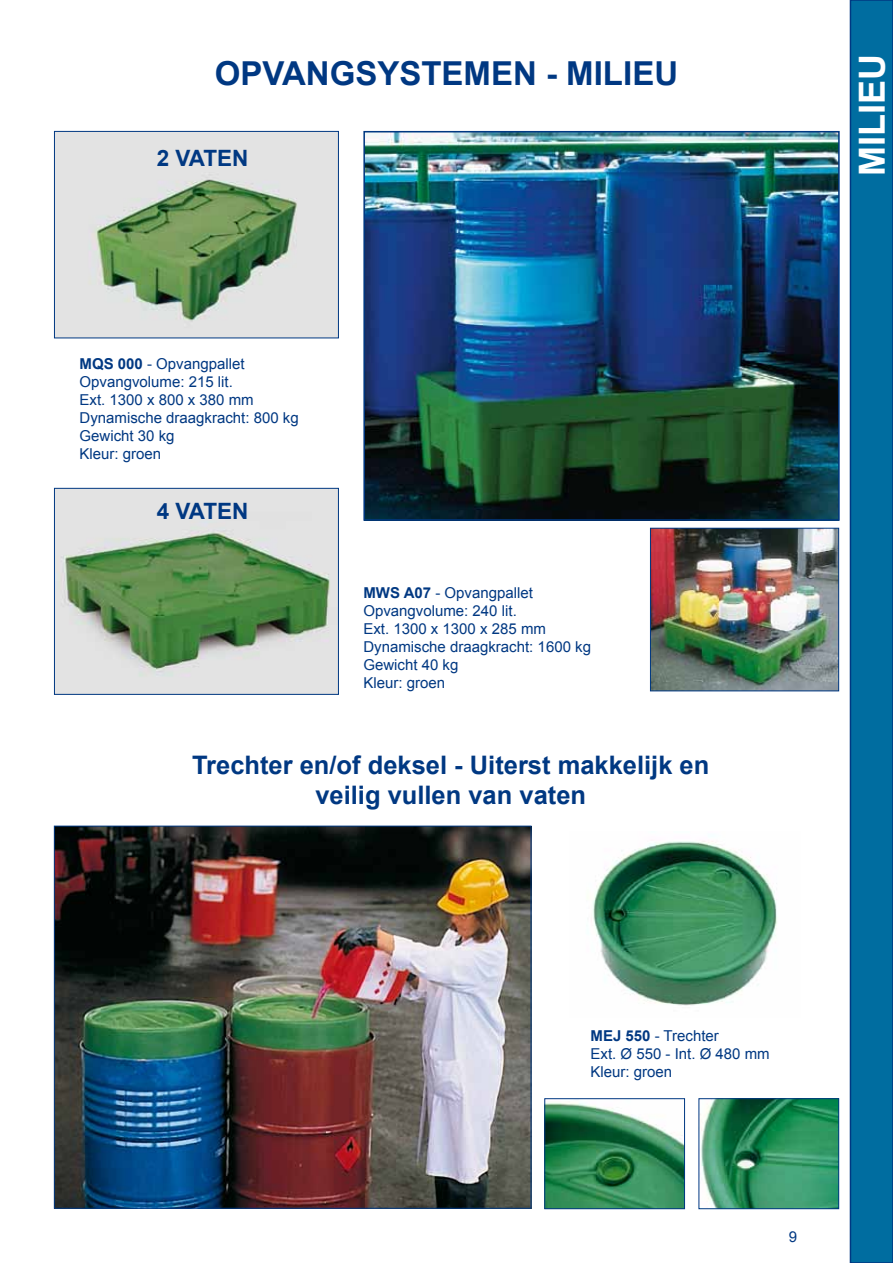
<style>
.page{position:relative;width:893px;height:1263px;background:#fff}
.page>*{position:absolute;margin:0;border:0;box-sizing:border-box;transform-origin:0 0}
.t1{font:700 36px "Arial";color:#fff}
.t2{font:700 33px "Arial";color:#003882}
.t3{font:700 25.5px/30.6px "Arial";color:#003882;text-align:center}
.t4{font:700 22.5px "Arial";letter-spacing:-.035em;color:#003882}
.t5{font:15px/18px "Arial";color:#003882}
.s1{font-weight:700}
</style>
<div class="page">
<div style="left:850px;top:0;width:43px;height:1263px;background:#006da0"></div>
<div style="left:850px;top:0;width:43px;height:1263px;border:2px solid #003882"></div>
<img style="left:56px;top:490px;width:281px;height:203px">
<div style="left:54px;top:488px;width:285px;height:207px;border:1px solid #003882"></div>
<img style="left:652px;top:530px;width:185px;height:159px">
<div style="left:650px;top:528px;width:189px;height:163px;border:1px solid #003882"></div>
<img style="left:366px;top:134px;width:471px;height:384px">
<div style="left:363px;top:131px;width:477px;height:390px;border:2px solid #003882"></div>
<img style="left:56px;top:133px;width:281px;height:203px">
<div style="left:54px;top:131px;width:285px;height:207px;border:1px solid #003882"></div>
<img style="left:56px;top:828px;width:473px;height:378px">
<img style="left:546px;top:1103px;width:137px;height:104px">
<div style="left:544px;top:1098px;width:141px;height:111px;border:1px solid #003882"></div>
<img style="left:593px;top:841px;width:184px;height:165px">
<img style="left:701px;top:1100px;width:136px;height:107px">
<div style="left:699px;top:1098px;width:140px;height:111px;border:1px solid #003882"></div>
<h2 class="t2" style="left:215px;top:52px;width:460px">OPVANGSYSTEMEN - MILIEU</h2>
<h3 class="t4" style="left:157px;top:143px;width:90px">2 VATEN</h3>
<p class="t5" style="left:80px;top:355px;width:221px"><span class="s1">MQS 000</span> - Opvangpallet<br>Opvangvolume: 215 lit.<br>Ext. 1300 x 800 x 380 mm<br>Dynamische draagkracht: 800 kg<br>Gewicht 30 kg<br>Kleur: groen</p>
<h3 class="t4" style="left:157px;top:497px;width:90px">4 VATEN</h3>
<p class="t5" style="left:363px;top:584px;width:229px"><span class="s1">MWS A07</span> - Opvangpallet<br>Opvangvolume: 240 lit.<br>Ext. 1300 x 1300 x 285 mm<br>Dynamische draagkracht: 1600 kg<br>Gewicht 40 kg<br>Kleur: groen</p>
<h3 class="t3" style="left:192px;top:750px;width:519px">Trechter en/of deksel - Uiterst makkelijk en veilig vullen van vaten</h3>
<h1 class="t1" style="left:848px;top:176px;width:118px;rotate:-90deg">MILIEU</h1>
<p class="t5" style="left:590px;top:1027px;width:181px"><span class="s1">MEJ 550</span> - Trechter<br>Ext. Ø 550 - Int. Ø 480 mm<br>Kleur: groen</p>
<p class="t5" style="left:789px;top:1228px;width:10px">9</p>
</div>
